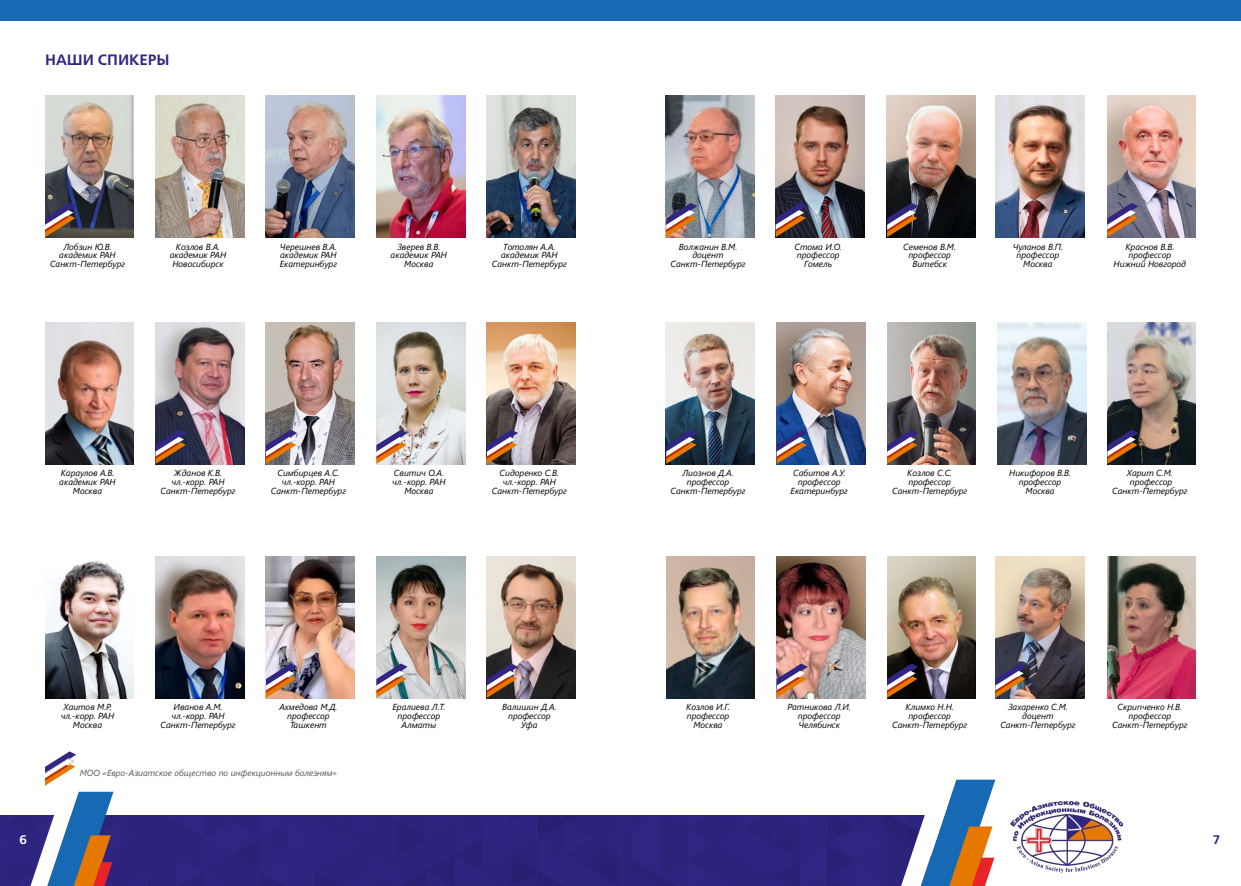
<style>
.page{position:relative;width:1241px;height:886px;background:#fff}
.page>*{position:absolute;margin:0;border:0;box-sizing:border-box;transform-origin:0 0}
.t1{font:700 15px "Frutiger Neue LTCYR";color:#312782}
.t2{font:700 12.5px "Frutiger Neue LTCYR";color:#fff}
.t3{font:700 12.5px "Frutiger Neue LTCYR";color:#312783}
.t4{font:italic 8.75px/8.8px "Segoe UI";color:#000;text-align:center}
.t5{font:italic 8.75px "Segoe UI";color:#575756}
</style>
<div class="page">
<div style="left:0;top:815px;width:620px;height:71px;background:#2c237c"></div>
<div style="left:620px;top:815px;width:310px;height:71px;background:#302685"></div>
<div style="left:0;top:0;width:620px;height:21px;background:#1769b3"></div>
<div style="left:620px;top:0;width:620px;height:21px;background:#1769b3"></div>
<img style="left:1010px;top:801px;width:112px;height:71px">
<svg style="left:897px;top:780px;width:98px;height:106px"></svg>
<img style="left:266px;top:322px;width:88px;height:142px">
<img style="left:666px;top:556px;width:88px;height:142px">
<img style="left:776px;top:556px;width:89px;height:142px">
<img style="left:887px;top:556px;width:88px;height:142px">
<img style="left:1107px;top:556px;width:88px;height:142px">
<img style="left:376px;top:322px;width:89px;height:142px">
<img style="left:155px;top:322px;width:89px;height:142px">
<img style="left:45px;top:96px;width:89px;height:141px">
<img style="left:1107px;top:322px;width:88px;height:142px">
<img style="left:995px;top:96px;width:88px;height:141px">
<img style="left:486px;top:556px;width:89px;height:142px">
<img style="left:45px;top:322px;width:89px;height:142px">
<img style="left:45px;top:561px;width:89px;height:137px">
<img style="left:155px;top:96px;width:89px;height:141px">
<img style="left:776px;top:322px;width:89px;height:142px">
<img style="left:775px;top:96px;width:89px;height:141px">
<img style="left:155px;top:556px;width:89px;height:142px">
<img style="left:266px;top:96px;width:88px;height:141px">
<img style="left:887px;top:322px;width:88px;height:142px">
<img style="left:886px;top:96px;width:88px;height:141px">
<img style="left:266px;top:556px;width:88px;height:142px">
<img style="left:376px;top:96px;width:89px;height:141px">
<img style="left:997px;top:322px;width:88px;height:142px">
<img style="left:1107px;top:96px;width:88px;height:141px">
<img style="left:376px;top:556px;width:89px;height:142px">
<img style="left:486px;top:96px;width:89px;height:141px">
<img style="left:995px;top:556px;width:88px;height:142px">
<img style="left:666px;top:96px;width:88px;height:141px">
<img style="left:486px;top:322px;width:89px;height:142px">
<img style="left:665px;top:322px;width:89px;height:142px">
<svg style="left:45px;top:203px;width:31px;height:34px"></svg>
<svg style="left:155px;top:430px;width:32px;height:34px"></svg>
<svg style="left:265px;top:430px;width:32px;height:34px"></svg>
<svg style="left:376px;top:430px;width:32px;height:34px"></svg>
<svg style="left:486px;top:430px;width:32px;height:34px"></svg>
<svg style="left:265px;top:663px;width:32px;height:35px"></svg>
<svg style="left:27px;top:751px;width:86px;height:135px"></svg>
<svg style="left:376px;top:663px;width:32px;height:35px"></svg>
<svg style="left:486px;top:663px;width:32px;height:35px"></svg>
<svg style="left:776px;top:663px;width:32px;height:35px"></svg>
<svg style="left:887px;top:663px;width:31px;height:35px"></svg>
<svg style="left:995px;top:663px;width:31px;height:35px"></svg>
<svg style="left:1107px;top:430px;width:31px;height:34px"></svg>
<svg style="left:887px;top:430px;width:31px;height:34px"></svg>
<svg style="left:776px;top:430px;width:32px;height:34px"></svg>
<svg style="left:665px;top:430px;width:32px;height:34px"></svg>
<svg style="left:665px;top:203px;width:32px;height:34px"></svg>
<svg style="left:775px;top:203px;width:31px;height:34px"></svg>
<svg style="left:886px;top:203px;width:32px;height:34px"></svg>
<svg style="left:1107px;top:203px;width:31px;height:34px"></svg>
<h1 class="t1" style="left:45px;top:51px;width:126px">НАШИ СПИКЕРЫ</h1>
<p class="t4" style="left:50px;top:241px;width:77px">Лобзин Ю.В. академик РАН<br>Санкт-Петербург</p>
<p class="t4" style="left:170px;top:241px;width:58px">Козлов В.А. академик РАН<br>Новосибирск</p>
<p class="t4" style="left:280px;top:241px;width:59px;text-align:justify">Черешнев В.А. академик РАН Екатеринбург</p>
<p class="t4" style="left:390px;top:241px;width:58px">Зверев В.В. академик РАН<br>Москва</p>
<p class="t4" style="left:491px;top:241px;width:77px">Тотолян А.А. академик РАН<br>Санкт-Петербург</p>
<p class="t4" style="left:903px;top:241px;width:54px">Семенов В.М. профессор<br>Витебск</p>
<p class="t4" style="left:794px;top:241px;width:49px">Стома И.О. профессор<br>Гомель</p>
<p class="t4" style="left:1012px;top:241px;width:52px">Чуланов В.П. профессор<br>Москва</p>
<p class="t4" style="left:670px;top:241px;width:77px">Волжанин В.М. доцент<br>Санкт-Петербург</p>
<p class="t4" style="left:1113px;top:241px;width:74px">Краснов В.В. профессор<br>Нижний Новгород</p>
<p class="t4" style="left:59px;top:467px;width:58px">Караулов А.В. академик РАН<br>Москва</p>
<p class="t4" style="left:160px;top:467px;width:77px">Жданов К.В. чл.-корр. РАН<br>Санкт-Петербург</p>
<p class="t4" style="left:271px;top:467px;width:77px">Симбирцев А.С. чл.-корр. РАН<br>Санкт-Петербург</p>
<p class="t4" style="left:392px;top:467px;width:55px">Свитич О.А. чл.-корр. РАН<br>Москва</p>
<p class="t4" style="left:790px;top:467px;width:59px">Сабитов А.У. профессор<br>Екатеринбург</p>
<p class="t4" style="left:491px;top:467px;width:77px">Сидоренко С.В. чл.-корр. РАН<br>Санкт-Петербург</p>
<p class="t4" style="left:892px;top:467px;width:77px">Козлов С.С. профессор<br>Санкт-Петербург</p>
<p class="t4" style="left:670px;top:467px;width:77px">Лиознов Д.А. профессор<br>Санкт-Петербург</p>
<p class="t4" style="left:1008px;top:467px;width:63px">Никифоров В.В. профессор<br>Москва</p>
<p class="t4" style="left:1112px;top:467px;width:77px">Харит С.М. профессор<br>Санкт-Петербург</p>
<p class="t4" style="left:61px;top:701px;width:55px">Хаитов М.Р. чл.-корр. РАН<br>Москва</p>
<p class="t4" style="left:160px;top:701px;width:77px">Иванов А.М. чл.-корр. РАН<br>Санкт-Петербург</p>
<p class="t4" style="left:279px;top:701px;width:60px">Ахмедова М.Д. профессор<br>Ташкент</p>
<p class="t4" style="left:392px;top:701px;width:54px">Ералиева Л.Т. профессор<br>Алматы</p>
<p class="t4" style="left:502px;top:701px;width:56px">Валишин Д.А. профессор<br>Уфа</p>
<p class="t4" style="left:686px;top:701px;width:45px">Козлов И.Г. профессор<br>Москва</p>
<p class="t4" style="left:1000px;top:701px;width:77px">Захаренко С.М. доцент<br>Санкт-Петербург</p>
<p class="t4" style="left:1112px;top:701px;width:77px">Скрипченко Н.В. профессор<br>Санкт-Петербург</p>
<p class="t4" style="left:892px;top:701px;width:77px">Климко Н.Н. профессор<br>Санкт-Петербург</p>
<p class="t4" style="left:787px;top:701px;width:65px">Ратникова Л.И. профессор<br>Челябинск</p>
<p class="t5" style="left:80px;top:764px;width:259px">МОО «Евро-Азиатское общество по инфекционным болезням»</p>
<h2 class="t2" style="left:20px;top:832px;width:9px">6</h2>
<h2 class="t3" style="left:1212px;top:832px;width:9px">7</h2>
</div>
